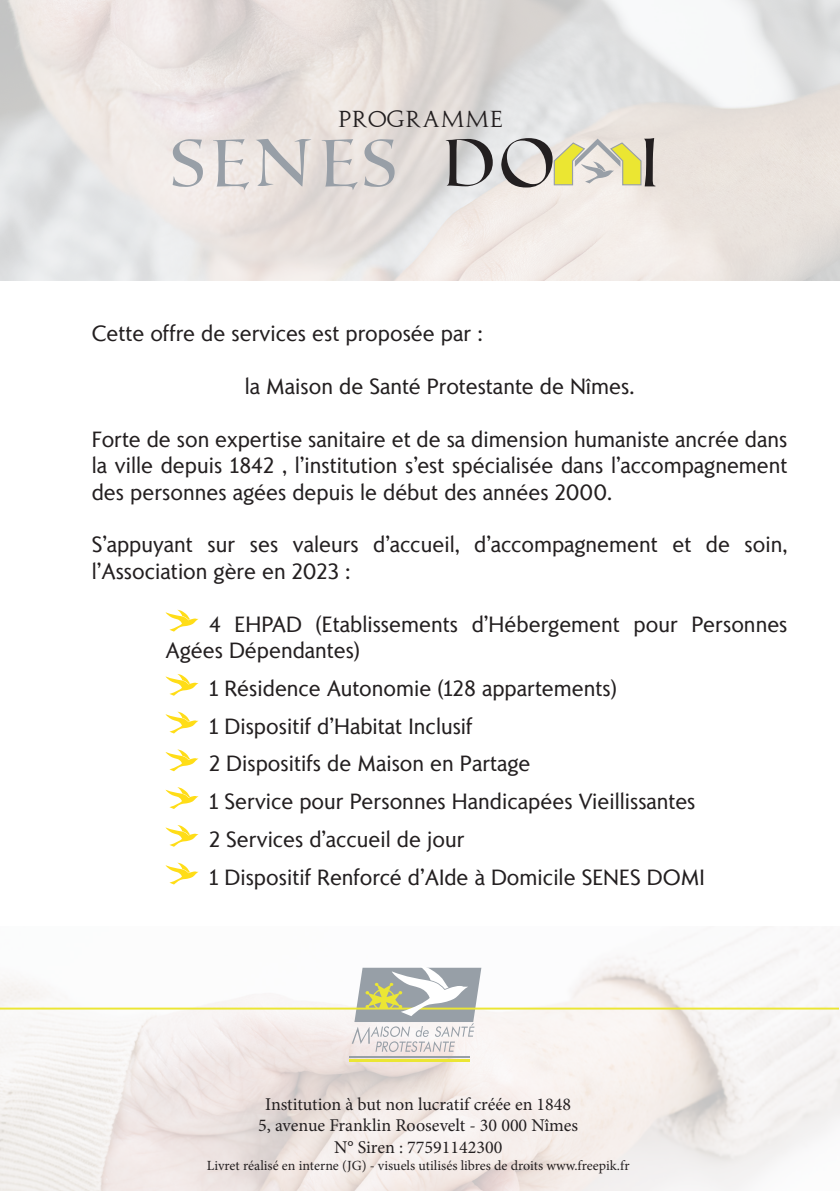
<style>
.page{position:relative;width:840px;height:1191px;background:#fff}
.page>*{position:absolute;margin:0;border:0;box-sizing:border-box;transform-origin:0 0}
.t1{font:67.6px "Roman SD";color:#989fa7}
.t2{font:22px/37.8px "Romanica";color:#231f20}
.t3{font:22px "Augustus";color:#231f20}
.t4{font:18px/21.6px "Minion Pro";color:#231f20;text-align:center}
.t5{font:14px "Minion Pro";color:#231f20}
.s1{color:#231f20}
.s2{color:#fff}
</style>
<div class="page">
<img style="left:0;top:926px;width:839px;height:265px">
<hr style="left:349px;top:1056px;width:120px;height:2px;background:#979fa7">
<hr style="left:349px;top:1059px;width:120px;height:2px;background:#ebe634">
<svg style="left:0;top:965px;width:837px;height:87px"></svg>
<svg style="left:553px;top:139px;width:88px;height:47px;background:#dedaa2"></svg>
<svg style="left:165px;top:610px;width:33px;height:21px"></svg>
<svg style="left:165px;top:674px;width:33px;height:22px"></svg>
<svg style="left:165px;top:711px;width:33px;height:22px"></svg>
<svg style="left:165px;top:749px;width:33px;height:22px"></svg>
<svg style="left:165px;top:787px;width:33px;height:22px"></svg>
<svg style="left:165px;top:825px;width:33px;height:21px"></svg>
<svg style="left:165px;top:862px;width:33px;height:22px"></svg>
<p class="t3" style="left:337px;top:106px;width:167px">PROGRAMME</p>
<h1 class="t1" style="left:172px;top:113px;width:496px">SENES <span class="s1">DO I</span></h1>
<p class="t2" style="left:92px;top:314px;width:392px">Cette offre de services est proposée par :</p>
<p class="t2" style="left:245px;top:367px;width:391px">la Maison de Santé Protestante de Nîmes.</p>
<p class="t2" style="left:92px;top:426px;width:697px;line-height:26.4px;text-align:justify">Forte de son expertise sanitaire et de sa dimension humaniste ancrée dans la ville depuis 1842 , l’institution s’est spécialisée dans l’accompagnement des personnes agées depuis le début des années 2000.</p>
<p class="t2" style="left:92px;top:531px;width:696px;line-height:26.4px">S’appuyant sur ses valeurs d’accueil, d’accompagnement et de soin, l’Association gère en 2023 :</p>
<p class="t2" style="left:165px;top:610px;width:623px;line-height:26.4px;text-indent:33px"><span class="s2">x</span>4 EHPAD (Etablissements d’Hébergement pour Personnes<br>Agées Dépendantes)</p>
<p class="t2" style="left:198px;top:669px;width:507px"><span class="s2">x</span>1 Résidence Autonomie (128 appartements)<br><span class="s2">x</span>1 Dispositif d’Habitat Inclusif<br><span class="s2">x</span>2 Dispositifs de Maison en Partage<br><span class="s2">x</span>1 Service pour Personnes Handicapées Vieillissantes <span class="s2">x</span>2 Services d’accueil de jour<br><span class="s2">x</span>1 Dispositif Renforcé d’AIde à Domicile SENES DOMI</p>
<p class="t4" style="left:258px;top:1093px;width:321px">Institution à but non lucratif créée en 1848<br>5, avenue Franklin Roosevelt - 30 000 Nîmes<br>N° Siren : 77591142300</p>
<p class="t5" style="left:207px;top:1155px;width:424px">Livret réalisé en interne (JG) - visuels utilisés libres de droits www.freepik.fr</p>
</div>
